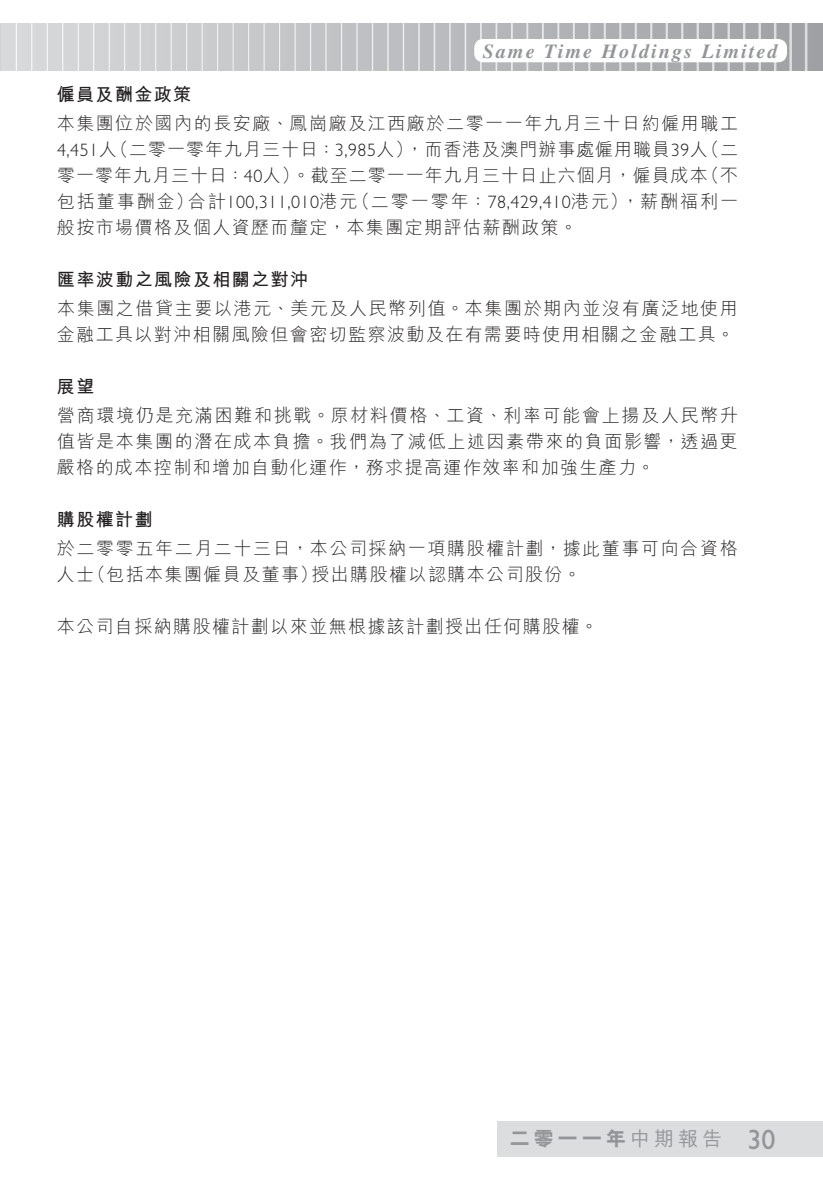
<style>
.page{position:relative;width:823px;height:1191px;background:#fff}
.page>*{position:absolute;margin:0;border:0;box-sizing:border-box;transform-origin:0 0}
.t1{font:28px "Gill Sans Std";color:#939598}
.t2{font:italic 700 20px "Times LT Std";letter-spacing:.105em;color:#939598}
.t3{font:800 20px "M Hei HK";letter-spacing:.2em;color:#939598}
.t4{font:300 18px/26px "M Hei HK";letter-spacing:.08em;color:#231f20}
.t5{font:300 18px/26px "M Hei HK";letter-spacing:.055em;color:#231f20}
.t6{font:700 18px "M Hei HK";letter-spacing:.08em;color:#231f20}
.t7{font:300 18px "Gill Sans Std";letter-spacing:.03em;color:#231f20}
.s1{font-family:"Gill Sans Std"}
.s2{font-family:"M Hei HK"}
.s3{font-weight:500}
</style>
<div class="page">
<svg style="left:1px;top:23px;width:821px;height:47px;background:#c1c2c5"></svg>
<hr style="left:16px;top:23px;width:1px;height:47px;background:#fff">
<hr style="left:31px;top:23px;width:1px;height:47px;background:#fefefe">
<hr style="left:47px;top:23px;width:1px;height:47px;background:#fdfdfd">
<hr style="left:62px;top:23px;width:1px;height:47px;background:#fdfdfd">
<hr style="left:78px;top:23px;width:1px;height:47px;background:#fcfcfc">
<hr style="left:93px;top:23px;width:1px;height:47px;background:#fbfbfb">
<hr style="left:109px;top:23px;width:1px;height:47px;background:#fafafa">
<hr style="left:124px;top:23px;width:1px;height:47px;background:#fafafa">
<hr style="left:140px;top:23px;width:1px;height:47px;background:#f9f9f9">
<hr style="left:155px;top:23px;width:1px;height:47px;background:#f8f8f9">
<hr style="left:171px;top:23px;width:1px;height:47px;background:#f8f8f9">
<hr style="left:186px;top:23px;width:1px;height:47px;background:#f7f7f8">
<hr style="left:201px;top:23px;width:1px;height:47px;background:#f6f6f7">
<hr style="left:217px;top:23px;width:1px;height:47px;background:#f5f5f6">
<hr style="left:232px;top:23px;width:1px;height:47px;background:#f5f5f6">
<hr style="left:248px;top:23px;width:1px;height:47px;background:#f4f5f5">
<hr style="left:263px;top:23px;width:1px;height:47px;background:#f3f4f4">
<hr style="left:279px;top:23px;width:1px;height:47px;background:#f2f3f4">
<hr style="left:294px;top:23px;width:1px;height:47px;background:#f1f2f3">
<hr style="left:310px;top:23px;width:1px;height:47px;background:#f1f2f3">
<hr style="left:325px;top:23px;width:1px;height:47px;background:#f0f1f2">
<hr style="left:341px;top:23px;width:1px;height:47px;background:#f0f0f1">
<hr style="left:356px;top:23px;width:1px;height:47px;background:#efeff0">
<hr style="left:371px;top:23px;width:2px;height:47px;background:#efeff0">
<hr style="left:387px;top:23px;width:1px;height:47px;background:#eeeeef">
<hr style="left:402px;top:23px;width:2px;height:47px;background:#ededee">
<hr style="left:418px;top:23px;width:1px;height:47px;background:#ededee">
<hr style="left:433px;top:23px;width:2px;height:47px;background:#ececee">
<hr style="left:449px;top:23px;width:1px;height:47px;background:#ebebed">
<hr style="left:464px;top:23px;width:2px;height:47px;background:#eaebec">
<hr style="left:480px;top:23px;width:1px;height:47px;background:#eaebec">
<hr style="left:495px;top:23px;width:2px;height:47px;background:#e9eaeb">
<hr style="left:510px;top:23px;width:2px;height:47px;background:#e8e9ea">
<hr style="left:526px;top:23px;width:2px;height:47px;background:#e7e8e9">
<hr style="left:541px;top:23px;width:2px;height:47px;background:#e6e7e9">
<hr style="left:557px;top:23px;width:2px;height:47px;background:#e6e7e9">
<hr style="left:572px;top:23px;width:2px;height:47px;background:#e5e6e8">
<hr style="left:588px;top:23px;width:2px;height:47px;background:#e4e5e7">
<hr style="left:603px;top:23px;width:2px;height:47px;background:#e3e4e6">
<hr style="left:619px;top:23px;width:2px;height:47px;background:#e3e4e6">
<hr style="left:634px;top:23px;width:2px;height:47px;background:#e2e3e5">
<hr style="left:649px;top:23px;width:3px;height:47px;background:#e1e2e4">
<hr style="left:665px;top:23px;width:2px;height:47px;background:#e1e2e4">
<hr style="left:680px;top:23px;width:3px;height:47px;background:#e1e2e4">
<hr style="left:696px;top:23px;width:2px;height:47px;background:#e0e1e3">
<hr style="left:711px;top:23px;width:3px;height:47px;background:#dfe0e2">
<hr style="left:727px;top:23px;width:2px;height:47px;background:#dfe0e2">
<hr style="left:742px;top:23px;width:3px;height:47px;background:#dedfe1">
<hr style="left:758px;top:23px;width:2px;height:47px;background:#dddee0">
<hr style="left:773px;top:23px;width:3px;height:47px;background:#dcdddf">
<hr style="left:788px;top:23px;width:3px;height:47px;background:#dcdddf">
<hr style="left:804px;top:23px;width:3px;height:47px;background:#dcdddf">
<div style="left:497px;top:1121px;width:325px;height:35px;background:#dcdddf"></div>
<div style="left:474px;top:39px;width:312px;height:23px;background:#fff;border-radius:9px"></div>
<hr style="left:0;top:23px;width:1px;height:47px;background:#d0d2d3">
<p class="t2" style="left:482px;top:40px;width:53px">Same</p>
<p class="t2" style="left:544px;top:40px;width:50px">Time</p>
<p class="t2" style="left:601px;top:40px;width:92px">Holdings</p>
<p class="t2" style="left:701px;top:40px;width:78px">Limited</p>
<p class="t6" style="left:57px;top:81px;width:136px">僱員及酬金政策</p>
<p class="t4" style="left:57px;top:110px;width:682px;text-align:right">本集團位於國內的長安廠、鳳崗廠及江西廠於二零一一年九月三十日約僱用職工（二</p>
<p class="t5" style="left:110px;top:136px;width:598px">（二零一零年九月三十日：<span class="s1">3,985</span>人 ，） 而香港及澳門辦事處僱用職員<span class="s1">39</span>人</p>
<p class="t7" style="left:57px;top:140px;width:61px">4,451<span class="s2">人</span></p>
<p class="t5" style="left:621px;top:162px;width:118px;text-indent:-564px">零一零年九月三十日：<span class="s1">40</span>人）。截至二零一一年九月三十日止六個月，僱員成本<br>，薪酬福利一</p>
<p class="t4" style="left:701px;top:162px;width:38px">（不</p>
<p class="t4" style="left:57px;top:188px;width:521px">包括董事酬金）<br>般按市場價格及個人資歷而釐定，本集團定期評估薪酬政策。</p>
<p class="t6" style="left:57px;top:266px;width:252px">匯率波動之風險及相關之對沖</p>
<p class="t4" style="left:57px;top:294px;width:682px">本集團之借貸主要以港元、美元及人民幣列值。本集團於期內並沒有廣泛地使用金融工具以對沖相關風險但會密切監察波動及在有需要時使用相關之金融工具。</p>
<p class="t6" style="left:57px;top:373px;width:39px">展望</p>
<p class="t4" style="left:57px;top:401px;width:682px;text-align:justify">營商環境仍是充滿困難和挑戰。原材料價格、工資、利率可能會上揚及人民幣升值皆是本集團的潛在成本負擔。我們為了減低上述因素帶來的負面影響，透過更嚴格的成本控制和增加自動化運作，務求提高運作效率和加強生產力。</p>
<p class="t6" style="left:57px;top:506px;width:97px">購股權計劃</p>
<p class="t4" style="left:311px;top:534px;width:427px;text-indent:-254px">於二零零五年二月二十三日，本公司採納一項購股權計劃，據此董事可向合資格授出購股權以認購本公司股份。</p>
<p class="t4" style="left:352px;top:188px;width:277px">（二零一零年：<span class="s1">78,429,410</span>港元）</p>
<p class="t7" style="left:188px;top:192px;width:171px"><span class="s2">合計</span>100,311,010<span class="s2">港元</span></p>
<p class="t4" style="left:88px;top:560px;width:231px">（包括本集團僱員及董事）</p>
<p class="t4" style="left:57px;top:560px;width:39px">人士</p>
<p class="t4" style="left:57px;top:612px;width:543px">本公司自採納購股權計劃以來並無根據該計劃授出任何購股權。</p>
<p class="t3" style="left:509px;top:1125px;width:214px">二零一一年<span class="s3">中期報告</span></p>
<h1 class="t1" style="left:747px;top:1123px;width:29px">30</h1>
</div>
